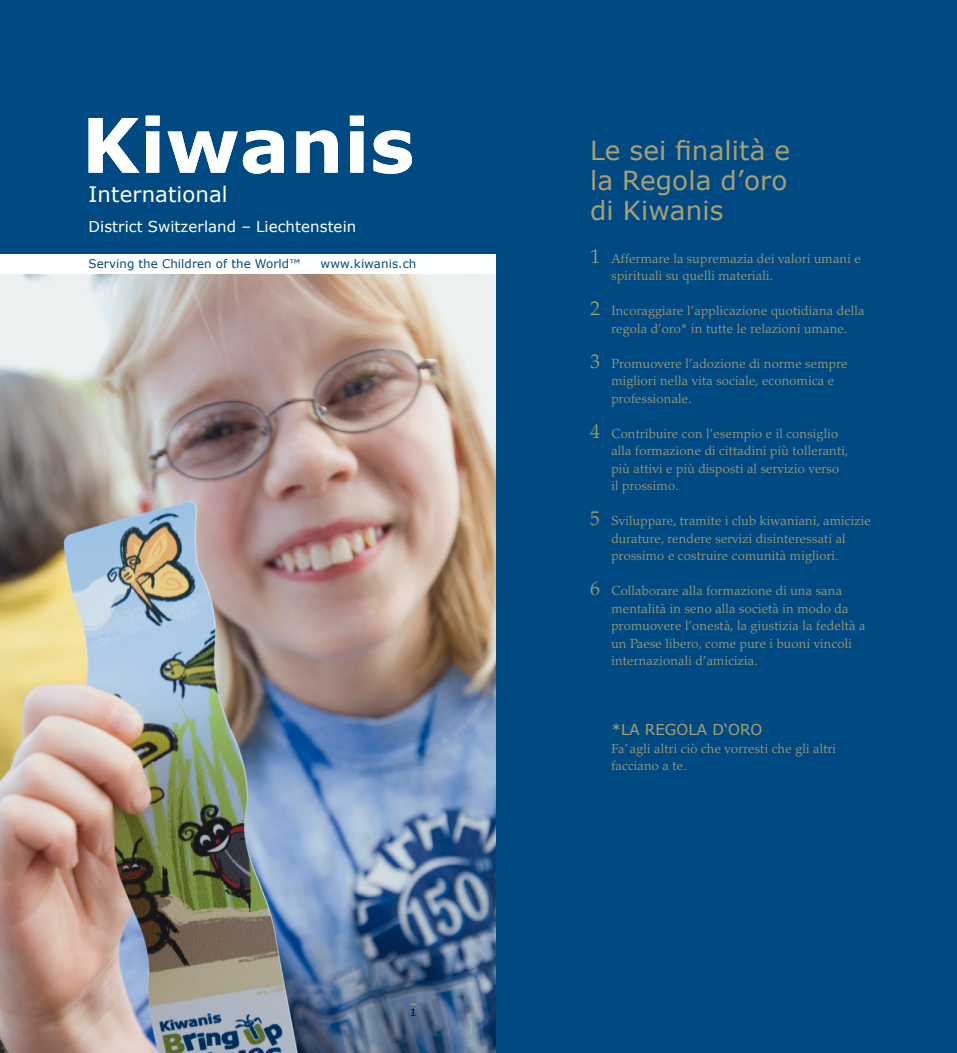
<style>
.page{position:relative;width:957px;height:1053px;background:#fff}
.page>*{position:absolute;margin:0;border:0;box-sizing:border-box;transform-origin:0 0}
.t1{font:700 75px "Verdana";letter-spacing:.005em;color:#fff}
.t2{font:26.25px/30px "Verdana";letter-spacing:.005em;color:#aa9f6e;text-align:justify}
.t3{font:21.25px "Verdana";letter-spacing:.005em;color:#fff}
.t4{font:15px "Verdana";letter-spacing:.005em;color:#fff}
.t5{font:15px "Verdana";letter-spacing:.005em;color:#aa9f6e}
.t6{font:300 13.12px/17.5px "Palatino LT";letter-spacing:.02em;color:#aa9f6e}
.t7{font:11.88px "Verdana";letter-spacing:.005em;color:#004a84}
.t8{font:10px "Verdana";color:#000}
.s1{font-size:20px}
</style>
<div class="page">
<div style="left:0;top:0;width:496px;height:253px;background:#004a84"></div>
<img style="left:0;top:274px;width:496px;height:778px">
<div style="left:496px;top:0;width:461px;height:1052px;background:#004a84"></div>
<h1 class="t1" style="left:82px;top:98px;width:334px">Kiwanis</h1>
<h3 class="t3" style="left:89px;top:180px;width:141px">International</h3>
<p class="t4" style="left:89px;top:217px;width:269px">District Switzerland – Liechtenstein</p>
<p class="t7" style="left:89px;top:256px;width:214px">Serving the Children of the World™</p>
<p class="t7" style="left:320px;top:256px;width:97px">www.kiwanis.ch</p>
<p class="t8" style="left:410px;top:1005px;width:8px">1</p>
<h2 class="t2" style="left:590px;top:135px;width:201px">Le sei finalità e la Regola d’oro di Kiwanis</h2>
<p class="t6" style="left:611px;top:250px;width:251px;text-indent:-21px"><span class="s1">1</span> Affermare la supremazia dei valori umani e spirituali su quelli materiali.</p>
<p class="t6" style="left:590px;top:302px;width:276px;text-align:center"><span class="s1">2</span> Incoraggiare l’applicazione quotidiana della regola d’oro* in tutte le relazioni umane.</p>
<p class="t6" style="left:611px;top:355px;width:238px;text-indent:-21px"><span class="s1">3</span> Promuovere l’adozione di norme sempre migliori nella vita sociale, economica e professionale.</p>
<p class="t6" style="left:611px;top:425px;width:238px;text-indent:-21px"><span class="s1">4</span> Contribuire con l’esempio e il consiglio alla formazione di cittadini più tolleranti, più attivi e più disposti al servizio verso il prossimo.</p>
<p class="t6" style="left:611px;top:512px;width:261px;text-indent:-21px"><span class="s1">5</span> Sviluppare, tramite i club kiwaniani, amicizie durature, rendere servizi disinteressati al prossimo e costruire comunità migliori.</p>
<p class="t6" style="left:611px;top:582px;width:255px;text-indent:-21px"><span class="s1">6</span> Collaborare alla formazione di una sana mentalità in seno alla società in modo da promuovere l’onestà, la giustizia la fedeltà a un Paese libero, come pure i buoni vincoli internazionali d’amicizia.</p>
<p class="t5" style="left:611px;top:720px;width:152px">*LA REGOLA D‘ORO</p>
<p class="t6" style="left:611px;top:740px;width:226px">Fa’ agli altri ciò che vorresti che gli altri facciano a te.</p>
</div>
